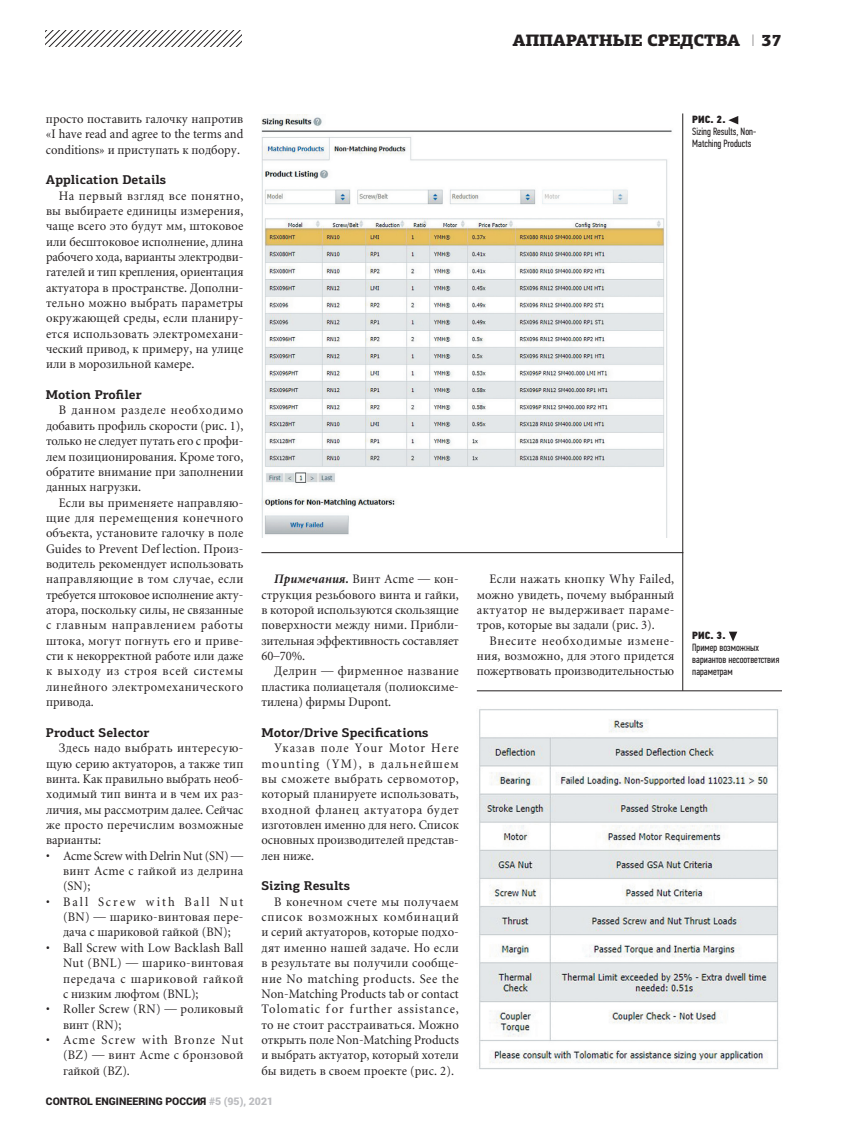
<style>
.page{position:relative;width:851px;height:1136px;background:#fff}
.page>*{position:absolute;margin:0;border:0;box-sizing:border-box;transform-origin:0 0}
.t1{font:900 16.5px "PF Agora Slab Pro";letter-spacing:-.02em;color:#231f20}
.t2{font:12.75px/15.3px "Miniature";color:#231f20;text-align:justify;scale:.96 1}
.t3{font:700 12.75px "PF Agora Slab Pro";color:#231f20}
.t4{font:12.75px/15.3px "Miniature";letter-spacing:.02em;color:#231f20;scale:.96 1}
.t5{font:10.5px/12px "PF Din Text Comp Pro";color:#231f20}
.t6{font:900 10.5px "Roboto";color:#231f20}
.t7{font:10.5px "PF Din Text Cond Pro X Black";color:#231f20}
.s1{font-family:"PF Din Text Pro";font-weight:100}
.s2{font-weight:700;font-style:italic}
.s3{color:#bcbdc0}
</style>
<div class="page">
<svg style="left:46px;top:31px;width:195px;height:15px"></svg>
<svg style="left:728px;top:116px;width:10px;height:8px"></svg>
<img style="left:261px;top:115px;width:411px;height:422px">
<img style="left:479px;top:709px;width:300px;height:361px">
<svg style="left:729px;top:631px;width:8px;height:10px"></svg>
<hr style="left:682px;top:113px;width:1px;height:577px;background:#231f20">
<hr style="left:477px;top:690px;width:304px;height:1px;background:#231f20">
<hr style="left:261px;top:552px;width:422px;height:1px;background:#231f20">
<p class="t1" style="left:512px;top:31px;width:229px">АППАРАТНЫЕ СРЕДСТВА</p>
<p class="t1" style="left:751px;top:31px;width:32px"><span class="s1">I</span> 37</p>
<p class="t2" style="left:46px;top:112px;width:207px">просто поставить галочку напротив «I have read and agree to the terms and conditions» и приступать к подбору.</p>
<p class="t3" style="left:46px;top:175px;width:122px">Application Details</p>
<p class="t2" style="left:46px;top:189px;width:207px;text-indent:13px">На первый взгляд все понятно, вы выбираете единицы измерения, чаще всего это будут мм, штоковое или бесштоковое исполнение, длина рабочего хода, варианты электродви&shy;гателей и тип крепления, ориентация актуатора в пространстве. Дополни&shy;тельно можно выбрать параметры окружающей среды, если планиру&shy;ется использовать электромехани&shy;ческий привод, к примеру, на улице или в морозильной камере.</p>
<p class="t3" style="left:46px;top:390px;width:97px">Motion Profiler</p>
<p class="t2" style="left:46px;top:404px;width:207px;text-indent:13px">В данном разделе необходимо добавить профиль скорости (рис. 1), только не следует путать его с профи&shy;лем позиционирования. Кроме того, обратите внимание при заполнении данных нагрузки.</p>
<p class="t2" style="left:46px;top:496px;width:207px;text-indent:13px">Если вы применяете направляю&shy;щие для перемещения конечного объекта, установите галочку в поле Guides to Prevent Def lection. Произ&shy;водитель рекомендует использовать направляющие в том случае, если требуется штоковое исполнение акту&shy;атора, поскольку силы, не связанные с главным направлением работы штока, могут погнуть его и приве&shy;сти к некорректной работе или даже к выходу из строя всей системы линейного электромеханического привода.</p>
<p class="t3" style="left:46px;top:727px;width:105px">Product Selector</p>
<p class="t2" style="left:46px;top:741px;width:207px;text-indent:13px">Здесь надо выбрать интересую&shy;щую серию актуаторов, а также тип винта. Как правильно выбрать необ&shy;ходимый тип винта и в чем их раз&shy;личия, мы рассмотрим далее. Сейчас же просто перечислим возможные варианты:</p>
<p class="t2" style="left:63px;top:848px;width:189px;text-indent:-17px">• Acme Screw with Delrin Nut (SN) — винт Acme с гайкой из делрина (SN);</p>
<p class="t2" style="left:63px;top:894px;width:189px;text-indent:-17px">• Ball Screw with Ball Nut (BN) — шарико-винтовая пере&shy;дача с шариковой гайкой (BN);</p>
<p class="t2" style="left:63px;top:940px;width:189px;text-indent:-17px">• Ball Screw with Low Backlash Ball Nut (BNL) — шарико-винтовая передача с шариковой гайкой с низким люфтом (BNL);</p>
<p class="t4" style="left:63px;top:1002px;width:189px;text-indent:-17px">• Roller Screw (RN) — роликовый винт (RN);</p>
<p class="t2" style="left:63px;top:1033px;width:189px;text-indent:-17px">• Acme Screw with Bronze Nut (BZ) — винт Acme с бронзовой гайкой (BZ).</p>
<p class="t2" style="left:261px;top:572px;width:207px;text-indent:13px"><span class="s2">Примечания.</span> Винт Acme — кон&shy;струкция резьбового винта и гайки, в которой используются скользящие поверхности между ними. Прибли&shy;зительная эффективность составляет 60–70%.</p>
<p class="t2" style="left:261px;top:664px;width:207px;text-indent:13px">Делрин — фирменное название пластика полиацеталя (полиоксиме&shy;тилена) фирмы Dupont.</p>
<p class="t3" style="left:261px;top:727px;width:169px">Motor/Drive Specifications</p>
<p class="t2" style="left:261px;top:741px;width:207px;text-indent:13px">Указав поле Your Motor Here mounting (YM), в дальнейшем вы сможете выбрать сервомотор, который планируете использовать, входной фланец актуатора будет изготовлен именно для него. Список основных производителей представ&shy;лен ниже.</p>
<p class="t3" style="left:261px;top:881px;width:90px">Sizing Results</p>
<p class="t2" style="left:261px;top:894px;width:207px;text-indent:13px">В конечном счете мы получаем список возможных комбинаций и серий актуаторов, которые подхо&shy;дят именно нашей задаче. Но если в результате вы получили сообще&shy;ние No matching products. See the Non-Matching Products tab or contact Tolomatic for further assistance, то не стоит расстраиваться. Можно открыть поле Non-Matching Products и выбрать актуатор, который хотели бы видеть в своем проекте (рис. 2).</p>
<p class="t6" style="left:46px;top:1093px;width:229px">CONTROL ENGINEERING РОССИЯ <span class="s3">#5 (95), 2021</span></p>
<p class="t2" style="left:477px;top:572px;width:207px;text-indent:13px">Если нажать кнопку Why Failed, можно увидеть, почему выбранный актуатор не выдерживает параме&shy;тров, которые вы задали (рис. 3).</p>
<p class="t2" style="left:477px;top:634px;width:207px;text-indent:13px">Внесите необходимые измене&shy;ния, возможно, для этого придется пожертвовать производительностью</p>
<p class="t7" style="left:692px;top:113px;width:35px">РИС. 2.</p>
<p class="t5" style="left:692px;top:126px;width:66px">Sizing Results, Non-<br>Matching Products</p>
<p class="t7" style="left:692px;top:629px;width:35px">РИС. 3.</p>
<p class="t5" style="left:692px;top:642px;width:89px">Пример возможных вариантов несоответствия параметрам</p>
</div>
